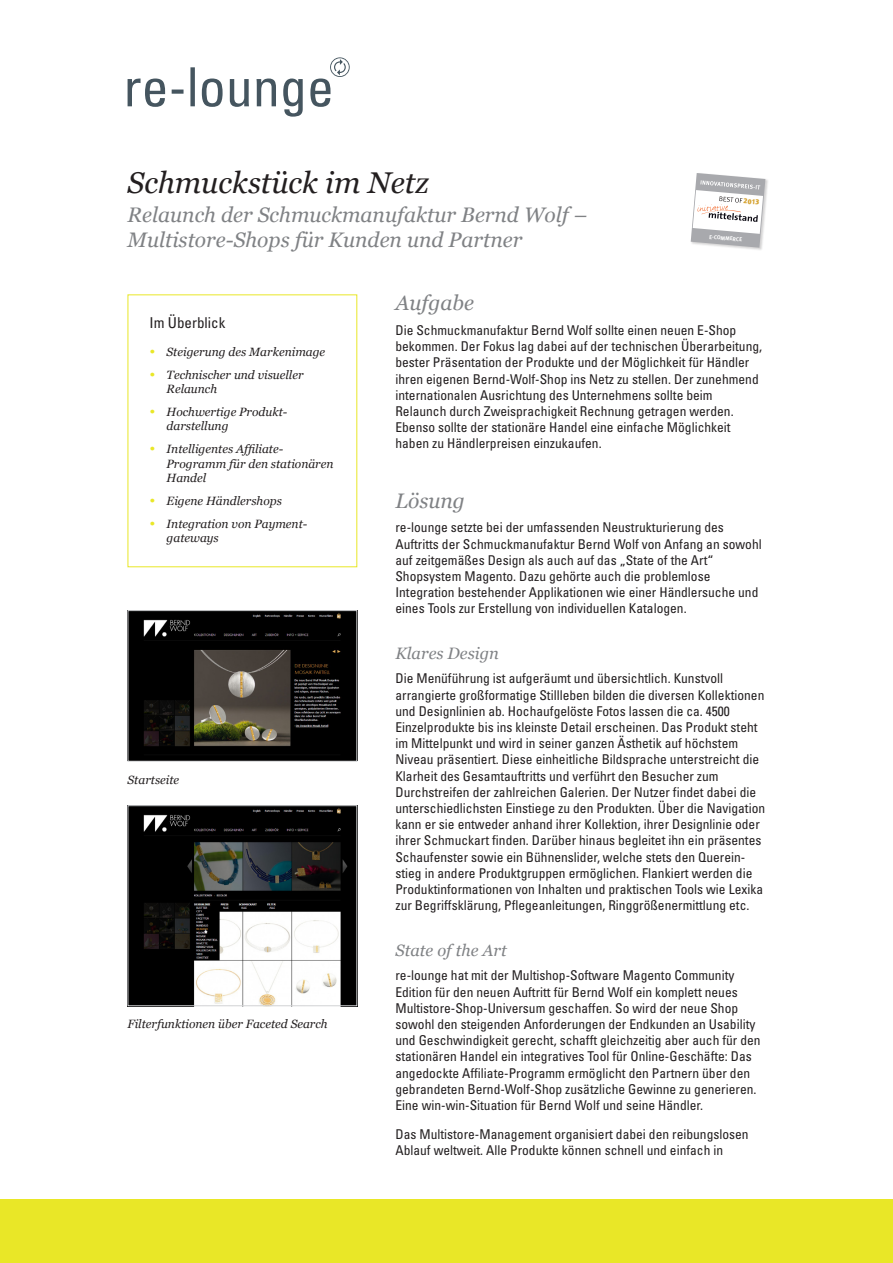
<style>
.page{position:relative;width:893px;height:1263px;background:#fff}
.page>*{position:absolute;margin:0;border:0;box-sizing:border-box;transform-origin:0 0}
.Überschrifft_1{font:italic 30px "Georgia";color:#231f20}
.Subheadline{font:italic 21px/25.2px "Georgia";color:#808285}
.Überschrift_2_Ano{font:italic 21px "Georgia";color:#808285}
.Überschrift_3{font:italic 16.5px "Georgia";color:#808285}
.Überblick_Headline{font:condensed 15px "Univers";color:#231f20}
.Fließtext{font:condensed 13.5px/16.2px "Univers";color:#231f20}
.Überblick_Bullets{font:italic 12px/14.4px "Georgia";color:#231f20}
.Bildunterschrift{font:italic 12px "Georgia";color:#231f20}
.t1{font:900 7.2px "Meta Pro";color:#d5a230}
.t2{font:700 5.55px "Meta Pro";color:#fff}
.s1{font-size:15px;color:#e9e727}
</style>
<div class="page">
<div style="left:0;top:1199px;width:893px;height:64px;background:#e9e727"></div>
<svg style="left:128px;top:57px;width:222px;height:60px"></svg>
<img style="left:130px;top:612px;width:225px;height:148px">
<div style="left:128px;top:610px;width:229px;height:152px;border:1px solid #d1d2d4"></div>
<img style="left:130px;top:807px;width:225px;height:197px">
<div style="left:128px;top:805px;width:229px;height:201px;border:1px solid #d1d2d4"></div>
<div style="left:690px;top:172px;width:78px;height:79px;background:#231f20;opacity:.2"></div>
<svg style="left:691px;top:173px;width:74px;height:75px"></svg>
<p class="Überschrifft_1" style="left:128px;top:163px;width:303px">Schmuckstück im Netz</p>
<p class="Subheadline" style="left:128px;top:203px;width:461px">Relaunch der Schmuckmanufaktur Bernd Wolf –<br>Multistore-Shops für Kunden und Partner</p>
<p class="t1" style="left:744px;top:196px;width:17px;rotate:5deg">2013</p>
<p class="t2" style="left:709px;top:233px;width:35px;rotate:5deg">E-COMMERCE</p>
<p class="Überblick_Headline" style="left:150px;top:314px;width:77px">Im Überblick</p>
<p class="Überblick_Bullets" style="left:150px;top:344px;width:177px"><span class="s1">•</span> Steigerung des Markenimage</p>
<p class="Überblick_Bullets" style="left:167px;top:367px;width:138px;text-indent:-17px"><span class="s1">•</span> Technischer und visueller<br>Relaunch</p>
<p class="Überblick_Bullets" style="left:167px;top:405px;width:122px;text-indent:-17px"><span class="s1">•</span> Hochwertige Produkt&shy;darstellung</p>
<p class="Überblick_Bullets" style="left:167px;top:442px;width:168px;text-indent:-17px"><span class="s1">•</span> Intelligentes Affiliate-<br>Programm für den stationären<br>Handel</p>
<p class="Überblick_Bullets" style="left:150px;top:494px;width:134px"><span class="s1">•</span> Eigene Händlershops</p>
<p class="Überblick_Bullets" style="left:167px;top:516px;width:142px;text-indent:-17px"><span class="s1">•</span> Integration von Payment&shy;gateways</p>
<p class="Bildunterschrift" style="left:128px;top:772px;width:53px">Startseite</p>
<p class="Bildunterschrift" style="left:128px;top:1017px;width:202px">Filterfunktionen über Faceted Search</p>
<p class="Überschrift_2_Ano" style="left:395px;top:290px;width:80px">Aufgabe</p>
<p class="Fließtext" style="left:395px;top:322px;width:368px">Die Schmuckmanufaktur Bernd Wolf sollte einen neuen E-Shop bekommen. Der Fokus lag dabei auf der technischen Überarbeitung, bester Präsentation der Produkte und der Möglichkeit für Händler ihren eigenen Bernd-Wolf-Shop ins Netz zu stellen. Der zunehmend internationalen Ausrichtung des Unternehmens sollte beim Relaunch durch Zweisprachigkeit Rechnung getragen werden.<br>Ebenso sollte der stationäre Handel eine einfache Möglichkeit haben zu Händlerpreisen einzukaufen.</p>
<p class="Überschrift_2_Ano" style="left:395px;top:487px;width:71px">Lösung</p>
<p class="Fließtext" style="left:395px;top:519px;width:368px">re-lounge setzte bei der umfassenden Neustrukturierung des Auftritts der Schmuckmanufaktur Bernd Wolf von Anfang an sowohl auf zeitgemäßes Design als auch auf das „State of the Art“ Shopsystem Magento. Dazu gehörte auch die problemlose Integration bestehender Applikationen wie einer Händlersuche und eines Tools zur Erstellung von individuellen Katalogen.</p>
<p class="Überschrift_3" style="left:395px;top:643px;width:105px">Klares Design</p>
<p class="Fließtext" style="left:395px;top:670px;width:371px">Die Menüführung ist aufgeräumt und übersichtlich. Kunstvoll arrangierte großformatige Stillleben bilden die diversen Kollektionen und Designlinien ab. Hochaufgelöste Fotos lassen die ca. 4500<br>Einzelprodukte bis ins kleinste Detail erscheinen. Das Produkt steht im Mittelpunkt und wird in seiner ganzen Ästhetik auf höchstem Niveau präsentiert. Diese einheitliche Bildsprache unterstreicht die Klarheit des Gesamtauftritts und verführt den Besucher zum Durchstreifen der zahlreichen Galerien. Der Nutzer findet dabei die unterschiedlichsten Einstiege zu den Produkten. Über die Navigation kann er sie entweder anhand ihrer Kollektion, ihrer Designlinie oder ihrer Schmuckart finden. Darüber hinaus begleitet ihn ein präsentes Schaufenster sowie ein Bühnenslider, welche stets den Querein&shy;stieg in andere Produktgruppen ermöglichen. Flankiert werden die Produktinformationen von Inhalten und praktischen Tools wie Lexika zur Begriffsklärung, Pflegeanleitungen, Ringgrößenermittlung etc.</p>
<p class="Überschrift_3" style="left:395px;top:939px;width:113px">State of the Art</p>
<p class="Fließtext" style="left:395px;top:967px;width:367px">re-lounge hat mit der Multishop-Software Magento Community Edition für den neuen Auftritt für Bernd Wolf ein komplett neues Multistore-Shop-Universum geschaffen. So wird der neue Shop sowohl den steigenden Anforderungen der Endkunden an Usability und Geschwindigkeit gerecht, schafft gleichzeitig aber auch für den stationären Handel ein integratives Tool für Online-Geschäfte: Das angedockte Affiliate-Programm ermöglicht den Partnern über den gebrandeten Bernd-Wolf-Shop zusätzliche Gewinne zu generieren.<br>Eine win-win-Situation für Bernd Wolf und seine Händler.</p>
<p class="Fließtext" style="left:395px;top:1126px;width:355px">Das Multistore-Management organisiert dabei den reibungslosen<br>Ablauf weltweit. Alle Produkte können schnell und einfach in</p>
</div>
